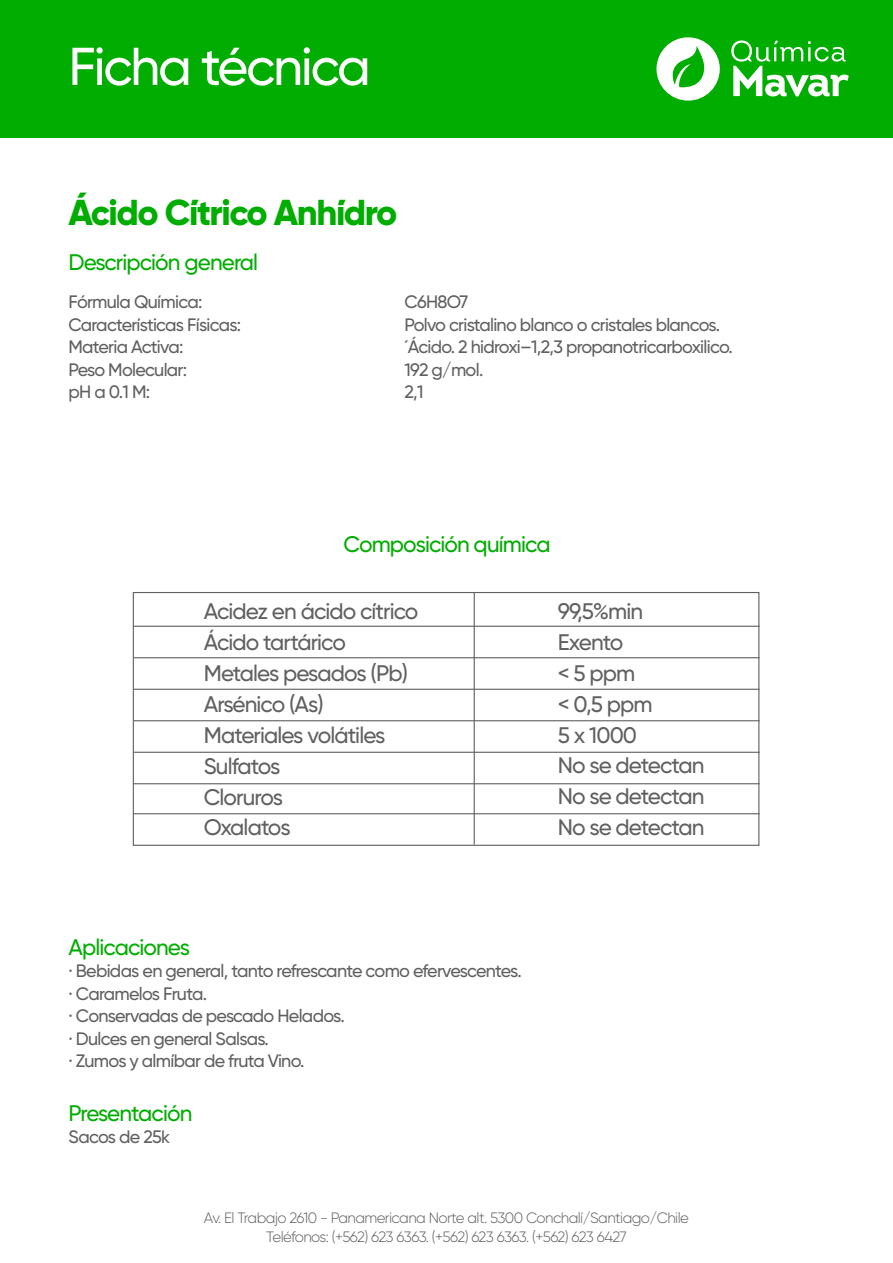
<style>
.page{position:relative;width:893px;height:1263px;background:#fff}
.page>*{position:absolute;margin:0;border:0;box-sizing:border-box;transform-origin:0 0}
.t1{font:500 53.25px "Gilroy";letter-spacing:-.04em;color:#fff}
.t2{font:800 36px "Gilroy";letter-spacing:-.04em;color:#00ad00}
.t3{font:500 22.5px/30.9px "Gilroy";letter-spacing:-.04em;color:#606060}
.t4{font:500 22.5px "Gilroy";letter-spacing:-.04em;color:#00ad00}
.t5{font:500 18px/22.5px "Gilroy";letter-spacing:-.04em;color:#606060}
.t6{font:300 15px/18.9px "Gilroy";letter-spacing:-.04em;color:#606060;text-align:center}
</style>
<div class="page">
<div style="left:133px;top:592px;width:626px;height:254px;border:1px solid #606060"></div>
<hr style="left:133px;top:626px;width:627px;height:1px;background:#606060">
<hr style="left:133px;top:657px;width:627px;height:1px;background:#606060">
<hr style="left:133px;top:689px;width:627px;height:1px;background:#606060">
<hr style="left:133px;top:720px;width:627px;height:1px;background:#606060">
<hr style="left:133px;top:752px;width:627px;height:1px;background:#606060">
<hr style="left:133px;top:783px;width:627px;height:1px;background:#606060">
<hr style="left:133px;top:813px;width:627px;height:1px;background:#606060">
<hr style="left:474px;top:592px;width:1px;height:252px;background:#606060">
<div style="left:0;top:0;width:893px;height:138px;background:#00ad00"></div>
<svg style="left:656px;top:37px;width:64px;height:64px"></svg>
<svg style="left:731px;top:40px;width:118px;height:57px"></svg>
<h1 class="t1" style="left:68px;top:34px;width:304px">Ficha técnica</h1>
<h2 class="t2" style="left:68px;top:190px;width:331px">Ácido Cítrico Anhídro</h2>
<p class="t4" style="left:68px;top:249px;width:191px">Descripción general</p>
<p class="t5" style="left:68px;top:290px;width:174px">Fórmula Química:<br>Características Físicas:<br>Materia Activa:<br>Peso Molecular:<br>pH a 0.1 M:</p>
<p class="t5" style="left:404px;top:290px;width:330px">C6H8O7<br>Polvo cristalino blanco o cristales blancos. ´Ácido. 2 hidroxi–1,2,3 propanotricarboxilico.<br>192 g/mol.<br>2,1</p>
<p class="t4" style="left:343px;top:531px;width:209px">Composición química</p>
<p class="t3" style="left:204px;top:595px;width:216px">Acidez en ácido cítrico<br>Ácido tartárico<br>Metales pesados (Pb)<br>Arsénico (As)<br>Materiales volátiles<br>Sulfatos<br>Cloruros<br>Oxalatos</p>
<p class="t3" style="left:558px;top:595px;width:148px">99,5%min<br>Exento<br>&lt; 5 ppm<br>&lt; 0,5 ppm<br>5 x 1000<br>No se detectan<br>No se detectan<br>No se detectan</p>
<p class="t4" style="left:68px;top:933px;width:123px">Aplicaciones</p>
<p class="t5" style="left:68px;top:960px;width:455px">· Bebidas en general, tanto refrescante como efervescentes. · Caramelos Fruta.<br>· Conservadas de pescado Helados.<br>· Dulces en general Salsas.<br>· Zumos y almíbar de fruta Vino.</p>
<p class="t4" style="left:68px;top:1099px;width:125px">Presentación</p>
<p class="t5" style="left:68px;top:1126px;width:103px">Sacos de 25k</p>
<p class="t6" style="left:204px;top:1208px;width:487px">Av. El Trabajo 2610 - Panamericana Norte alt. 5300 Conchalí/Santiago/Chile<br>Teléfonos: (+562) 623 6363. (+562) 623 6363. (+562) 623 6427</p>
</div>
